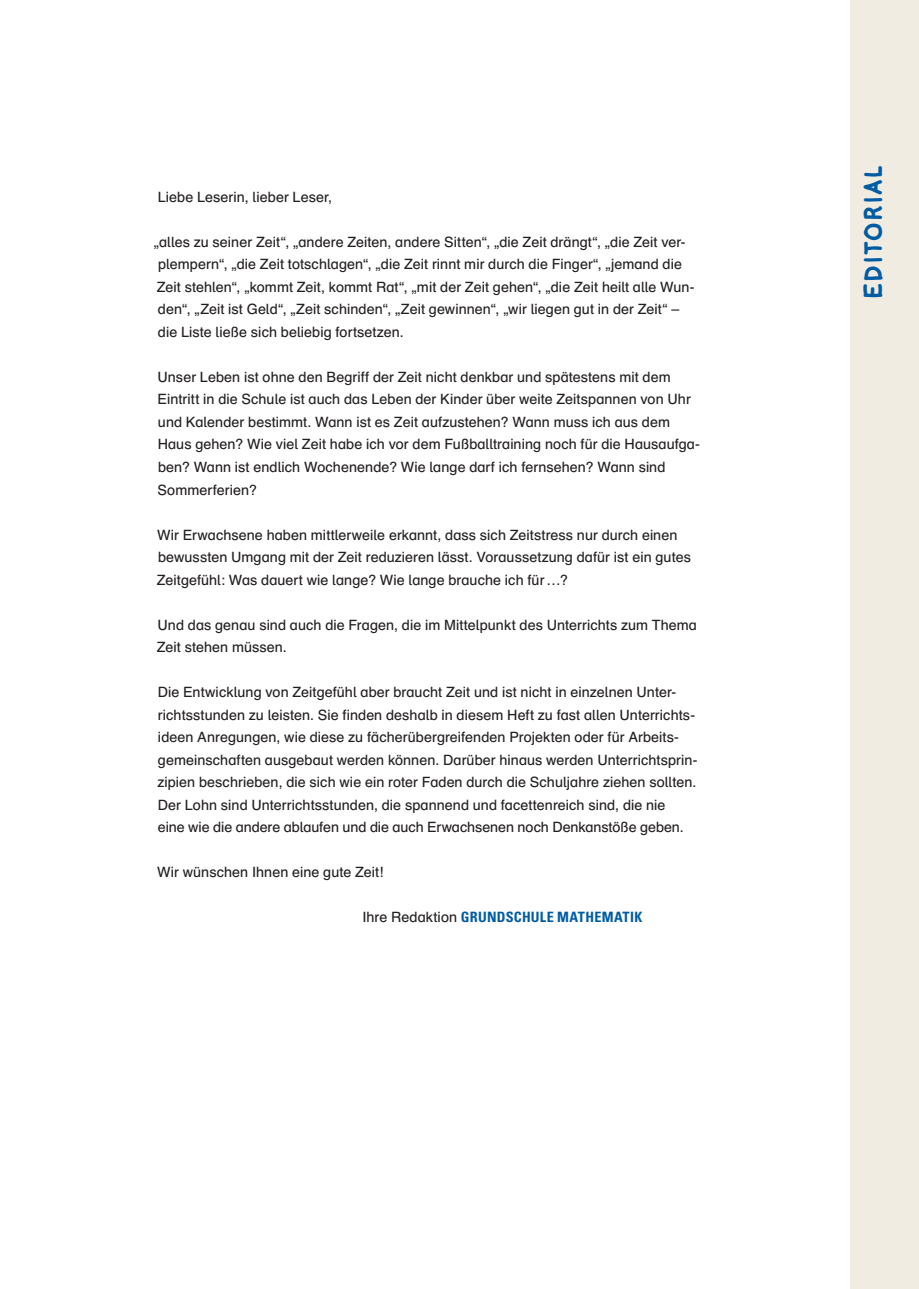
<style>
.page{position:relative;width:919px;height:1289px;background:#fff}
.page>*{position:absolute;margin:0;border:0;box-sizing:border-box;transform-origin:0 0}
.t1{font:700 24px "Layout OT";letter-spacing:.095em;color:#015ca3}
.t2{font:14.25px/22.5px "Schulbuch Nord OT";letter-spacing:.005em;color:#231f20}
.t3{font:700 condensed 14.25px "Univers LT Std";letter-spacing:.02em;color:#015ca3}
.s1{font-family:"Schulbuch Nord OT";font-weight:400;font-stretch:normal;color:#231f20}
</style>
<div class="page">
<div style="left:850px;top:0;width:68px;height:1288px;background:#f1ece2"></div>
<p class="t2" style="left:158px;top:185px;width:176px">Liebe Leserin, lieber Leser,</p>
<p class="t2" style="left:154px;top:230px;width:542px">„alles zu seiner Zeit“, „andere Zeiten, andere Sitten“, „die Zeit drängt“, „die Zeit ver&shy;plempern“, „die Zeit totschlagen“, „die Zeit rinnt mir durch die Finger“, „jemand die Zeit stehlen“, „kommt Zeit, kommt Rat“, „mit der Zeit gehen“, „die Zeit heilt alle Wun&shy;den“, „Zeit ist Geld“, „Zeit schinden“, „Zeit gewinnen“, „wir liegen gut in der Zeit“ – die Liste ließe sich beliebig fortsetzen.</p>
<p class="t2" style="left:157px;top:365px;width:544px">Unser Leben ist ohne den Begriff der Zeit nicht denkbar und spätestens mit dem Eintritt in die Schule ist auch das Leben der Kinder über weite Zeitspannen von Uhr und Kalender bestimmt. Wann ist es Zeit aufzustehen? Wann muss ich aus dem Haus gehen? Wie viel Zeit habe ich vor dem Fußballtraining noch für die Hausaufga&shy;ben? Wann ist endlich Wochenende? Wie lange darf ich fernsehen? Wann sind Sommerferien?</p>
<p class="t2" style="left:157px;top:523px;width:535px">Wir Erwachsene haben mittlerweile erkannt, dass sich Zeitstress nur durch einen bewussten Umgang mit der Zeit reduzieren lässt. Voraussetzung dafür ist ein gutes<br>Zeitgefühl: Was dauert wie lange? Wie lange brauche ich für …?</p>
<p class="t2" style="left:157px;top:613px;width:541px">Und das genau sind auch die Fragen, die im Mittelpunkt des Unterrichts zum Thema<br>Zeit stehen müssen.</p>
<p class="t2" style="left:157px;top:680px;width:541px">Die Entwicklung von Zeitgefühl aber braucht Zeit und ist nicht in einzelnen Unter&shy;richtsstunden zu leisten. Sie finden deshalb in diesem Heft zu fast allen Unterrichts&shy;ideen Anregungen, wie diese zu fächerübergreifenden Projekten oder für Arbeits&shy;gemeinschaften ausgebaut werden können. Darüber hinaus werden Unterrichtsprin&shy;zipien beschrieben, die sich wie ein roter Faden durch die Schuljahre ziehen sollten.<br>Der Lohn sind Unterrichtsstunden, die spannend und facettenreich sind, die nie<br>eine wie die andere ablaufen und die auch Erwachsenen noch Denkanstöße geben.</p>
<p class="t2" style="left:157px;top:860px;width:228px">Wir wünschen Ihnen eine gute Zeit!</p>
<p class="t3" style="left:362px;top:908px;width:281px"><span class="s1">Ihre Redaktion</span> GRUNDSCHULE MATHEMATIK</p>
<h1 class="t1" style="left:857px;top:299px;width:135px;rotate:-90deg">EDITORIAL</h1>
</div>
